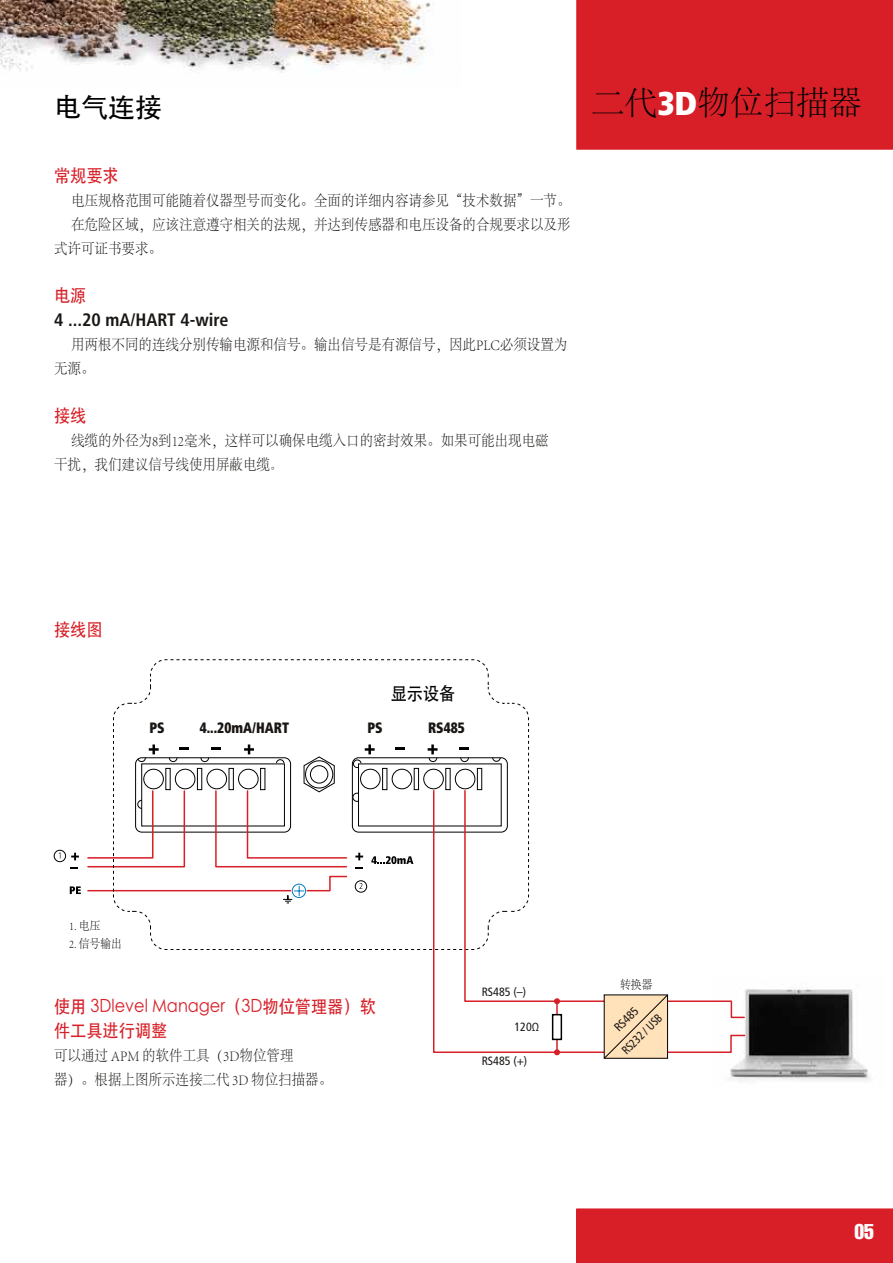
<style>
.page{position:relative;width:893px;height:1263px;background:#fff}
.page>*{position:absolute;margin:0;border:0;box-sizing:border-box;transform-origin:0 0}
.t1{font:300 33px "Adobe Song Std";color:#000}
.t2{font:27px "ST Heiti";color:#000}
.t3{font:21px "Helvetica LT Std Comp";color:#fff}
.t4{font:18px/24px "ST Heiti";color:#d81f27;scale:.9 1}
.t5{font:700 condensed 18px "Frutiger LT Std";color:#191614}
.t6{font:18px "ST Heiti";color:#000;scale:.9 1}
.t7{font:300 15px/24px "Adobe Song Std";color:#191614;scale:.9 1}
.t8{font:900 condensed 15px "Frutiger LT Std";color:#191614;scale:.9 1}
.t9{font:condensed 12px "Frutiger LT Std";color:#191614}
.t10{font:300 12px "Adobe Song Std";color:#000;scale:.9 1}
.t11{font:condensed 12px "Frutiger LT Std";color:#191614;scale:.92 1}
.s1{font-size:12px}
.s2{font-family:"Frutiger LT Std";font-weight:900;font-stretch:condensed;color:#fff}
</style>
<div class="page">
<img style="left:0;top:0;width:434px;height:73px">
<div style="left:577px;top:0;width:316px;height:149px;background:#d81f27"></div>
<img style="left:729px;top:989px;width:141px;height:92px">
<div style="left:577px;top:1209px;width:316px;height:54px;background:#d81f27"></div>
<div style="left:54px;top:850px;width:12px;height:12px;border:1px solid #000;border-radius:50%"></div>
<svg style="left:113px;top:659px;width:416px;height:291px"></svg>
<svg style="left:70px;top:723px;width:431px;height:201px"></svg>
<svg style="left:432px;top:789px;width:314px;height:265px"></svg>
<svg style="left:463px;top:789px;width:283px;height:230px"></svg>
<svg style="left:554px;top:998px;width:6px;height:16px"></svg>
<svg style="left:554px;top:1040px;width:6px;height:15px"></svg>
<div style="left:553px;top:1015px;width:8px;height:24px;background:#fff"></div>
<div style="left:552px;top:1014px;width:10px;height:26px;border:2px solid #000"></div>
<svg style="left:604px;top:994px;width:65px;height:65px;background:#ebd0ac"></svg>
<h2 class="t2" style="left:54px;top:94px;width:109px">电气连接</h2>
<p class="t4" style="left:54px;top:163px;width:73px">常规要求</p>
<p class="t7" style="left:71px;top:189px;width:556px">电压规格范围可能随着仪器型号而变化。全面的详细内容请参见“技术数据”一节。</p>
<p class="t7" style="left:71px;top:213px;width:556px">在危险区域，应该注意遵守相关的法规，并达到传感器和电压设备的合规要求以及形</p>
<p class="t7" style="left:54px;top:237px;width:121px">式许可证书要求。</p>
<p class="t4" style="left:54px;top:283px;width:38px">电源</p>
<p class="t5" style="left:54px;top:309px;width:176px">4 ...20 mA/HART 4-wire</p>
<p class="t7" style="left:54px;top:333px;width:572px;text-indent:17px">用两根不同的连线分别传输电源和信号。输出信号是有源信号，因此PLC必须设置为无源。</p>
<p class="t4" style="left:54px;top:403px;width:38px">接线</p>
<p class="t7" style="left:54px;top:429px;width:551px;text-indent:17px">线缆的外径为8到12毫米，这样可以确保电缆入口的密封效果。如果可能出现电磁干扰，我们建议信号线使用屏蔽电缆<span class="s1">。</span></p>
<h1 class="t1" style="left:591px;top:85px;width:272px">二代<span class="s2">3D</span>物位扫描器</h1>
<p class="t4" style="left:54px;top:617px;width:55px">接线图</p>
<p class="t6" style="left:391px;top:684px;width:73px">显示设备</p>
<p class="t8" style="left:150px;top:719px;width:18px">PS</p>
<p class="t8" style="left:200px;top:719px;width:101px">4...20mA/HART</p>
<p class="t8" style="left:367px;top:719px;width:18px">PS</p>
<p class="t8" style="left:428px;top:719px;width:42px">RS485</p>
<p class="t10" style="left:69px;top:919px;width:36px">1. 电压</p>
<p class="t10" style="left:69px;top:937px;width:60px">2. 信号输出</p>
<p class="t4" style="left:54px;top:995px;width:359px">使用 3Dlevel Manager（3D物位管理器）软件工具进行调整</p>
<p class="t7" style="left:54px;top:1044px;width:311px">可以通过 APM 的软件工具（3D物位管理<br>器）。根据上图所示连接二代 3D 物位扫描器。</p>
<p class="t9" style="left:482px;top:985px;width:46px">RS485 (–)</p>
<p class="t10" style="left:620px;top:978px;width:38px">转换器</p>
<p class="t9" style="left:611px;top:1024px;width:30px;rotate:-45deg">RS485</p>
<p class="t9" style="left:514px;top:1020px;width:26px">120Ω</p>
<p class="t11" style="left:619px;top:1047px;width:58px;rotate:-45deg">RS232 / USB</p>
<p class="t9" style="left:482px;top:1054px;width:47px">RS485 (+)</p>
<h3 class="t3" style="left:854px;top:1218px;width:21px">05</h3>
</div>
